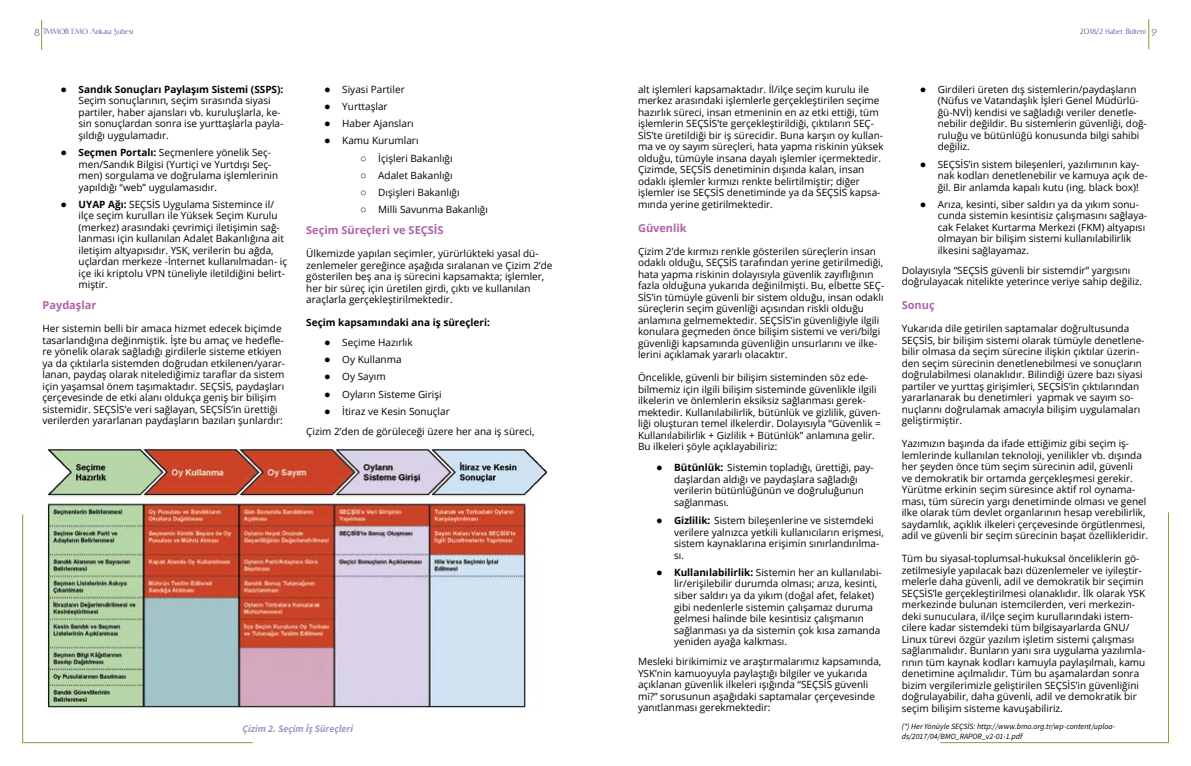
<style>
.page{position:relative;width:1191px;height:766px;background:#fff}
.page>*{position:absolute;margin:0;border:0;box-sizing:border-box;transform-origin:0 0}
.t1{font:700 11px "Open Sans";color:#af63a8}
.t2{font:10px/11.5px "Open Sans";color:#000}
.t3{font:700 10px "Open Sans";color:#000}
.t4{font:italic 700 10px "Source Sans Pro";color:#a393c6}
.t5{font:9px "CAT Linz";color:#64489d}
.t6{font:italic 8px/9.2px "Source Sans Pro";color:#000}
.s1{font-size:12px}
.s2{font-family:"Arial";font-size:11px}
.s3{font-weight:700}
</style>
<div class="page">
<hr style="left:22px;top:514px;width:1px;height:229px;background:#9e9133">
<hr style="left:23px;top:742px;width:230px;height:1px;background:#9e9133">
<hr style="left:940px;top:742px;width:229px;height:1px;background:#9e9133">
<hr style="left:1168px;top:512px;width:1px;height:230px;background:#9e9133">
<hr style="left:41px;top:20px;width:1px;height:30px;background:#9e9133">
<hr style="left:1148px;top:19px;width:1px;height:30px;background:#9e9133">
<img style="left:47px;top:447px;width:501px;height:261px">
<p class="t5" style="left:35px;top:27px;width:100px"><span class="s1">8</span> TMMOB EMO Ankara Şubesi</p>
<p class="t5" style="left:1080px;top:27px;width:79px">2018/2 Haber Bülteni <span class="s1">9</span></p>
<p class="t2" style="left:79px;top:83px;width:206px;text-indent:-18px"><span class="s2">●</span> <span class="s3">Sandık Sonuçları Paylaşım Sistemi (SSPS):<br></span>Seçim sonuçlarının, seçim sırasında siyasi partiler, haber ajansları vb. kuruluşlarla, ke&shy;sin sonuçlardan sonra ise yurttaşlarla payla&shy;şıldığı uygulamadır.</p>
<p class="t2" style="left:79px;top:146px;width:201px;text-indent:-18px"><span class="s2">●</span> <span class="s3">Seçmen Portalı:</span> Seçmenlere yönelik Seç&shy;men/Sandık Bilgisi (Yurtiçi ve Yurtdışı Seç&shy;men) sorgulama ve doğrulama işlemlerinin yapıldığı “web” uygulamasıdır.</p>
<p class="t2" style="left:79px;top:198px;width:210px;text-indent:-18px"><span class="s2">●</span> <span class="s3">UYAP Ağı:</span> SEÇSİS Uygulama Sistemince il/ ilçe seçim kurulları ile Yüksek Seçim Kurulu (merkez) arasındaki çevrimiçi iletişimin sağ&shy;lanması için kullanılan Adalet Bakanlığına ait iletişim altyapısıdır. YSK, verilerin bu ağda, uçlardan merkeze -İnternet kullanılmadan- iç içe iki kriptolu VPN tüneliyle iletildiğini belirt&shy;miştir.</p>
<p class="t1" style="left:43px;top:297px;width:55px">Paydaşlar</p>
<p class="t2" style="left:43px;top:322px;width:244px">Her sistemin belli bir amaca hizmet edecek biçimde tasarlandığına değinmiştik. İşte bu amaç ve hedefle&shy;re yönelik olarak sağladığı girdilerle sisteme etkiyen ya da çıktılarla sistemden doğrudan etkilenen/yarar&shy;lanan, paydaş olarak nitelediğimiz taraflar da sistem için yaşamsal önem taşımaktadır. SEÇSİS, paydaşları çerçevesinde de etki alanı oldukça geniş bir bilişim sistemidir. SEÇSİS’e veri sağlayan, SEÇSİS’in ürettiği verilerden yararlanan paydaşların bazıları şunlardır:</p>
<p class="t2" style="left:324px;top:83px;width:82px"><span class="s2">●</span> Siyasi Partiler</p>
<p class="t2" style="left:324px;top:100px;width:65px"><span class="s2">●</span> Yurttaşlar</p>
<p class="t2" style="left:324px;top:117px;width:91px"><span class="s2">●</span> Haber Ajansları</p>
<p class="t2" style="left:324px;top:135px;width:96px"><span class="s2">●</span> Kamu Kurumları</p>
<p class="t2" style="left:360px;top:152px;width:94px"><span class="s2">○</span> İçişleri Bakanlığı</p>
<p class="t2" style="left:360px;top:169px;width:94px"><span class="s2">○</span> Adalet Bakanlığı</p>
<p class="t2" style="left:360px;top:186px;width:101px"><span class="s2">○</span> Dışişleri Bakanlığı</p>
<p class="t2" style="left:360px;top:203px;width:129px"><span class="s2">○</span> Milli Savunma Bakanlığı</p>
<p class="t1" style="left:306px;top:222px;width:139px">Seçim Süreçleri ve SEÇSİS</p>
<p class="t2" style="left:306px;top:247px;width:248px">Ülkemizde yapılan seçimler, yürürlükteki yasal dü&shy;zenlemeler gereğince aşağıda sıralanan ve Çizim 2’de gösterilen beş ana iş sürecini kapsamakta; işlemler, her bir süreç için üretilen girdi, çıktı ve kullanılan araçlarla gerçekleştirilmektedir.</p>
<p class="t3" style="left:306px;top:315px;width:185px">Seçim kapsamındaki ana iş süreçleri:</p>
<p class="t2" style="left:324px;top:336px;width:90px"><span class="s2">●</span> Seçime Hazırlık</p>
<p class="t2" style="left:324px;top:353px;width:79px"><span class="s2">●</span> Oy Kullanma</p>
<p class="t2" style="left:324px;top:370px;width:63px"><span class="s2">●</span> Oy Sayım</p>
<p class="t2" style="left:324px;top:388px;width:119px"><span class="s2">●</span> Oyların Sisteme Girişi</p>
<p class="t2" style="left:306px;top:401px;width:230px;line-height:20px;text-indent:18px"><span class="s2">●</span> İtiraz ve Kesin Sonuçlar<br>Çizim 2’den de görüleceği üzere her ana iş süreci,</p>
<p class="t2" style="left:638px;top:83px;width:247px">alt işlemleri kapsamaktadır. İl/ilçe seçim kurulu ile merkez arasındaki işlemlerle gerçekleştirilen seçime hazırlık süreci, insan etmeninin en az etki ettiği, tüm işlemlerin SEÇSİS’te gerçekleştirildiği, çıktıların SEÇ-SİS’te üretildiği bir iş sürecidir. Buna karşın oy kullan&shy;ma ve oy sayım süreçleri, hata yapma riskinin yüksek olduğu, tümüyle insana dayalı işlemler içermektedir.<br>Çizimde, SEÇSİS denetiminin dışında kalan, insan odaklı işlemler kırmızı renkte belirtilmiştir; diğer işlemler ise SEÇSİS denetiminde ya da SEÇSİS kapsa&shy;mında yerine getirilmektedir.</p>
<p class="t1" style="left:638px;top:220px;width:50px">Güvenlik</p>
<p class="t2" style="left:638px;top:245px;width:248px">Çizim 2’de kırmızı renkle gösterilen süreçlerin insan odaklı olduğu, SEÇSİS tarafından yerine getirilmediği, hata yapma riskinin dolayısıyla güvenlik zayıflığının fazla olduğuna yukarıda değinilmişti. Bu, elbette SEÇ-SİS’in tümüyle güvenli bir sistem olduğu, insan odaklı süreçlerin seçim güvenliği açısından riskli olduğu anlamına gelmemektedir. SEÇSİS’in güvenliğiyle ilgili konulara geçmeden önce bilişim sistemi ve veri/bilgi güvenliği kapsamında güvenliğin unsurlarını ve ilke&shy;lerini açıklamak yararlı olacaktır.</p>
<p class="t2" style="left:638px;top:371px;width:244px">Öncelikle, güvenli bir bilişim sisteminden söz ede&shy;bilmemiz için ilgili bilişim sisteminde güvenlikle ilgili ilkelerin ve önlemlerin eksiksiz sağlanması gerek&shy;mektedir. Kullanılabilirlik, bütünlük ve gizlilik, güven&shy;liği oluşturan temel ilkelerdir. Dolayısıyla “Güvenlik = Kullanılabilirlik + Gizlilik + Bütünlük” anlamına gelir.<br>Bu ilkeleri şöyle açıklayabiliriz:</p>
<p class="t2" style="left:674px;top:461px;width:201px;text-indent:-18px"><span class="s2">●</span> <span class="s3">Bütünlük:</span> Sistemin topladığı, ürettiği, pay&shy;daşlardan aldığı ve paydaşlara sağladığı verilerin bütünlüğünün ve doğruluğunun sağlanması.</p>
<p class="t2" style="left:674px;top:514px;width:211px;text-indent:-18px"><span class="s2">●</span> <span class="s3">Gizlilik:</span> Sistem bileşenlerine ve sistemdeki verilere yalnızca yetkili kullanıcıların erişmesi, sistem kaynaklarına erişimin sınırlandırılma&shy;sı.</p>
<p class="t2" style="left:674px;top:566px;width:209px;text-indent:-18px"><span class="s2">●</span> <span class="s3">Kullanılabilirlik:</span> Sistemin her an kullanılabi&shy;lir/erişilebilir durumda olması; arıza, kesinti, siber saldırı ya da yıkım (doğal afet, felaket) gibi nedenlerle sistemin çalışamaz duruma gelmesi halinde bile kesintisiz çalışmanın sağlanması ya da sistemin çok kısa zamanda yeniden ayağa kalkması.</p>
<p class="t2" style="left:638px;top:655px;width:245px">Mesleki birikimimiz ve araştırmalarımız kapsamında, YSK’nin kamuoyuyla paylaştığı bilgiler ve yukarıda açıklanan güvenlik ilkeleri ışığında “SEÇSİS güvenli mi?” sorusunun aşağıdaki saptamalar çerçevesinde yanıtlanması gerekmektedir:</p>
<p class="t2" style="left:937px;top:83px;width:210px;text-indent:-18px"><span class="s2">●</span> Girdileri üreten dış sistemlerin/paydaşların (Nüfus ve Vatandaşlık İşleri Genel Müdürlü&shy;ğü-NVİ) kendisi ve sağladığı veriler denetle&shy;nebilir değildir. Bu sistemlerin güvenliği, doğ&shy;ruluğu ve bütünlüğü konusunda bilgi sahibi değiliz.</p>
<p class="t2" style="left:937px;top:158px;width:211px;text-indent:-18px"><span class="s2">●</span> SEÇSİS’in sistem bileşenleri, yazılımının kay&shy;nak kodları denetlenebilir ve kamuya açık de&shy;ğil. Bir anlamda kapalı kutu (ing. black box)!</p>
<p class="t2" style="left:937px;top:198px;width:211px;text-indent:-18px"><span class="s2">●</span> Arıza, kesinti, siber saldırı ya da yıkım sonu&shy;cunda sistemin kesintisiz çalışmasını sağlaya&shy;cak Felaket Kurtarma Merkezi (FKM) altyapısı olmayan bir bilişim sistemi kullanılabilirlik ilkesini sağlayamaz.</p>
<p class="t2" style="left:901px;top:264px;width:242px">Dolayısıyla “SEÇSİS güvenli bir sistemdir” yargısını doğrulayacak nitelikte yeterince veriye sahip değiliz.</p>
<p class="t1" style="left:901px;top:297px;width:34px">Sonuç</p>
<p class="t2" style="left:901px;top:322px;width:244px">Yukarıda dile getirilen saptamalar doğrultusunda SEÇSİS, bir bilişim sistemi olarak tümüyle denetlene&shy;bilir olmasa da seçim sürecine ilişkin çıktılar üzerin&shy;den seçim sürecinin denetlenebilmesi ve sonuçların doğrulabilmesi olanaklıdır. Bilindiği üzere bazı siyasi partiler ve yurttaş girişimleri, SEÇSİS’in çıktılarından yararlanarak bu denetimleri yapmak ve sayım so&shy;nuçlarını doğrulamak amacıyla bilişim uygulamaları geliştirmiştir.</p>
<p class="t2" style="left:901px;top:437px;width:248px">Yazımızın başında da ifade ettiğimiz gibi seçim iş&shy;lemlerinde kullanılan teknoloji, yenilikler vb. dışında her şeyden önce tüm seçim sürecinin adil, güvenli<br>ve demokratik bir ortamda gerçekleşmesi gerekir.<br>Yürütme erkinin seçim süresince aktif rol oynama&shy;ması, tüm sürecin yargı denetiminde olması ve genel ilke olarak tüm devlet organlarının hesap verebilirlik, saydamlık, açıklık ilkeleri çerçevesinde örgütlenmesi, adil ve güvenli bir seçim sürecinin başat özellikleridir.</p>
<p class="t2" style="left:901px;top:552px;width:245px">Tüm bu siyasal-toplumsal-hukuksal önceliklerin gö&shy;zetilmesiyle yapılacak bazı düzenlemeler ve iyileştir&shy;melerle daha güvenli, adil ve demokratik bir seçimin SEÇSİS’le gerçekleştirilmesi olanaklıdır. İlk olarak YSK merkezinde bulunan istemcilerden, veri merkezin&shy;deki sunuculara, il/ilçe seçim kurullarındaki istem&shy;cilere kadar sistemdeki tüm bilgisayarlarda GNU/ Linux türevi özgür yazılım işletim sistemi çalışması sağlanmalıdır. Bunların yanı sıra uygulama yazılımla&shy;rının tüm kaynak kodları kamuyla paylaşılmalı, kamu denetimine açılmalıdır. Tüm bu aşamalardan sonra bizim vergilerimizle geliştirilen SEÇSİS’in güvenliğini doğrulayabilir, daha güvenli, adil ve demokratik bir seçim bilişim sisteme kavuşabiliriz.</p>
<p class="t4" style="left:242px;top:721px;width:112px">Çizim 2. Seçim İş Süreçleri</p>
<p class="t6" style="left:901px;top:721px;width:215px">(*) Her Yönüyle SEÇSİS: http://www.bmo.org.tr/wp-content/uploa&shy;ds/2017/04/BMO_RAPOR_v2-01-1.pdf</p>
</div>
